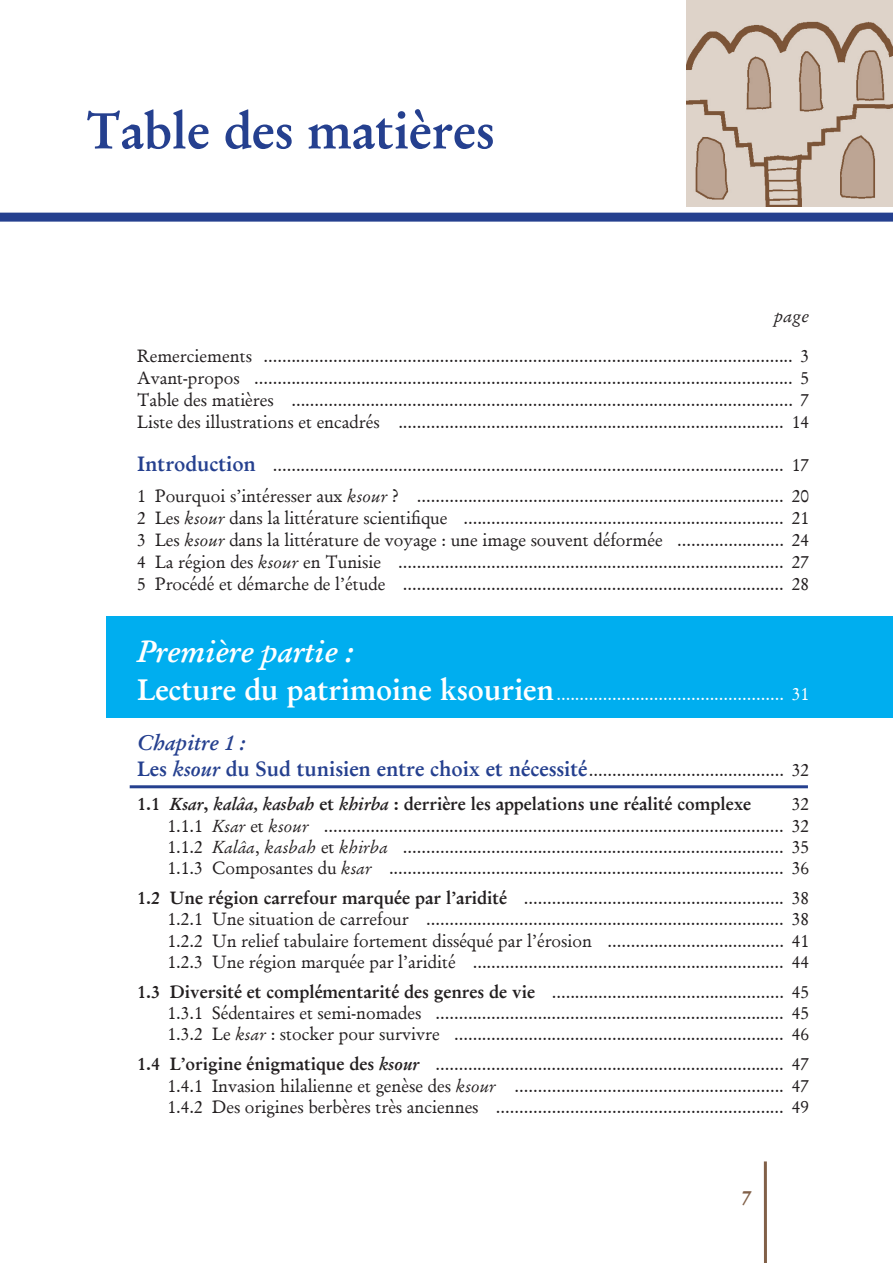
<style>
.page{position:relative;width:893px;height:1263px;background:#fff}
.page>*{position:absolute;margin:0;border:0;box-sizing:border-box;transform-origin:0 0}
.t1{font:600 51px "Garamond";color:#25408f}
.t2{font:italic 700 30px "Stempel Garamond";color:#fff}
.t3{font:italic 700 21px "Stempel Garamond";color:#25408f}
.t4{font:600 21px "Garamond";color:#816048}
.t5{font:18px/21.3px "Garamond Antiqua";color:#231f20;text-align:justify}
.t6{font:18px "Garamond Antiqua";color:#fff}
.t7{font:600 18px "Garamond";color:#231f20}
.t8{font:italic 18px "Stempel Garamond";color:#231f20}
.s1{font-family:"Garamond";font-weight:600;font-size:21px;color:#25408f}
.s2{font-family:"Stempel Garamond";font-style:italic;font-size:17.25px}
.s3{font-family:"Garamond";font-weight:600;font-size:30px}
.s4{font-family:"Stempel Garamond";font-weight:700;font-style:italic;font-size:20.25px;color:#25408f}
.s5{font-family:"Stempel Garamond";font-weight:700;font-style:italic;font-size:17.25px}
.s6{font-family:"Stempel Garamond";font-weight:700;font-style:italic}
.s7{font-family:"Garamond";font-weight:600}
</style>
<div class="page">
<div style="left:106px;top:617px;width:787px;height:101px;background:#00aeef"></div>
<div style="left:0;top:213px;width:893px;height:9px;background:#25408f"></div>
<img style="left:686px;top:0;width:206px;height:206px">
<hr style="left:130px;top:785px;width:678px;height:3px;background:#25408f">
<hr style="left:764px;top:1161px;width:3px;height:102px;background:#816048">
<h1 class="t1" style="left:86px;top:99px;width:409px">Table des matières</h1>
<p class="t8" style="left:774px;top:304px;width:36px">page</p>
<p class="t5" style="left:137px;top:345px;width:673px;line-height:22px">Remerciements .................................................................................................................. 3<br>Avant-propos .................................................................................................................... 5<br>Table des matières ............................................................................................................ 7<br>Liste des illustrations et encadrés ................................................................................... 14</p>
<p class="t5" style="left:137px;top:450px;width:673px;line-height:30.6px"><span class="s1">Introduction</span> .............................................................................................................. 17<br>1 Pourquoi s’intéresser aux <span class="s2">ksour</span> ? ............................................................................... 20</p>
<p class="t5" style="left:137px;top:506px;width:673px;line-height:22px">2 Les <span class="s2">ksour</span> dans la littérature scientifique ..................................................................... 21<br>3 Les <span class="s2">ksour</span> dans la littérature de voyage : une image souvent déformée ....................... 24<br>4 La région des <span class="s2">ksour</span> en Tunisie ................................................................................... 27<br>5 Procédé et démarche de l’étude .................................................................................. 28</p>
<h2 class="t2" style="left:137px;top:632px;width:217px">Première partie :</h2>
<p class="t6" style="left:137px;top:682px;width:673px"><span class="s3">Lecture du patrimoine ksourien</span> ................................................. 31</p>
<p class="t3" style="left:137px;top:729px;width:109px">Chapitre 1 :</p>
<p class="t5" style="left:137px;top:759px;width:673px"><span class="s1">Les</span> <span class="s4">ksour</span> <span class="s1">du Sud tunisien entre choix et nécessité</span> .......................................... 32</p>
<p class="t7" style="left:137px;top:793px;width:616px">1.1 <span class="s5">Ksar</span>, <span class="s5">kalâa</span><span class="s6">,</span> <span class="s5">kasbah</span> et <span class="s5">khirba</span> : derrière les appelations une réalité complexe</p>
<p class="t5" style="left:168px;top:793px;width:643px;text-indent:624px">32<br>1.1.1 <span class="s2">Ksar</span> et <span class="s2">ksour</span> ................................................................................................... 32<br>1.1.2 <span class="s2">Kalâa</span>, <span class="s2">kasbah</span> et <span class="s2">khirba</span> .................................................................................. 35<br>1.1.3 Composantes du <span class="s2">ksar</span> ..................................................................................... 36</p>
<p class="t5" style="left:168px;top:887px;width:643px;text-indent:-31px"><span class="s7">1.2 Une région carrefour marquée par l’aridité</span> ........................................................ 38<br>1.2.1 Une situation de carrefour ............................................................................. 38<br>1.2.2 Un relief tabulaire fortement disséqué par l’érosion ...................................... 41<br>1.2.3 Une région marquée par l’aridité ................................................................... 44</p>
<p class="t5" style="left:168px;top:981px;width:643px;text-indent:-31px"><span class="s7">1.3 Diversité et complémentarité des genres de vie</span> .................................................. 45<br>1.3.1 Sédentaires et semi-nomades ........................................................................... 45<br>1.3.2 Le <span class="s2">ksar</span> : stocker pour survivre ....................................................................... 46</p>
<p class="t5" style="left:168px;top:1053px;width:643px;text-indent:-31px"><span class="s7">1.4 L’origine énigmatique des</span> <span class="s5">ksour</span> ........................................................................... 47<br>1.4.1 Invasion hilalienne et genèse des <span class="s2">ksour</span> .......................................................... 47<br>1.4.2 Des origines berbères très anciennes .............................................................. 49</p>
<p class="t4" style="left:742px;top:1185px;width:12px">7</p>
</div>
